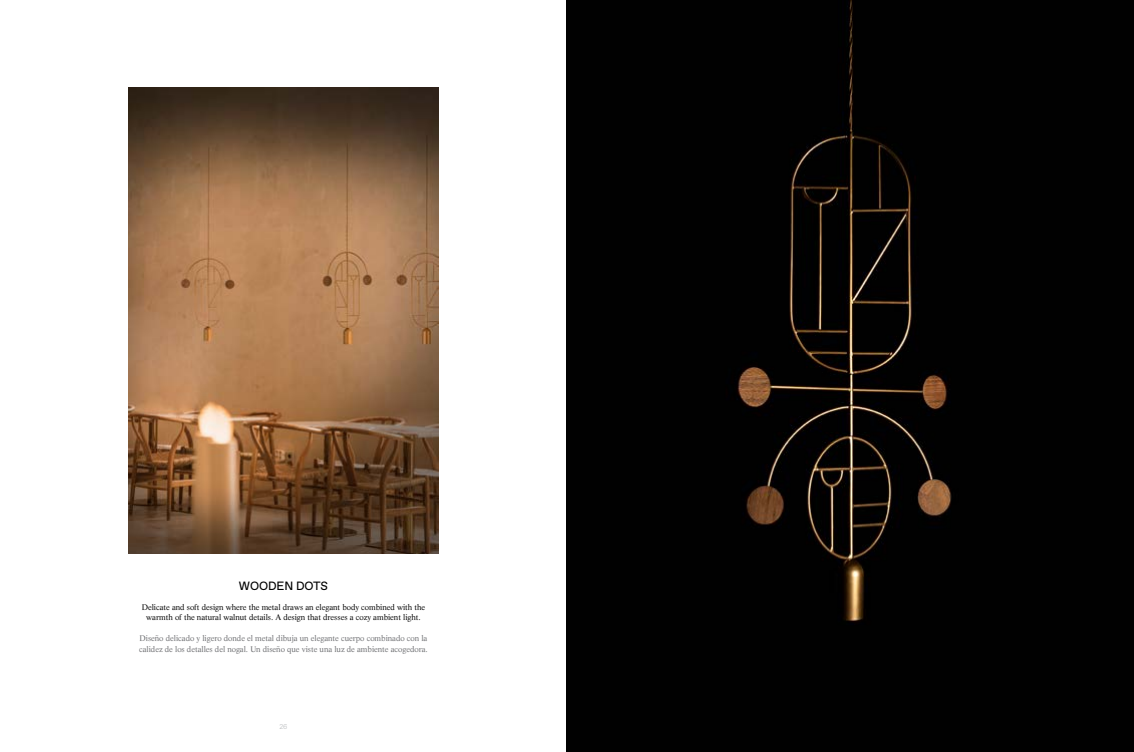
<style>
.page{position:relative;width:1134px;height:752px;background:#fff}
.page>*{position:absolute;margin:0;border:0;box-sizing:border-box;transform-origin:0 0}
.t1{font:12px "Favorit";letter-spacing:-.005em;color:#000}
.t2{font:8px/10.5px "Life LT Std";letter-spacing:-.005em;color:#6d6e71}
.t3{font:8px/10.5px "Life LT Std";letter-spacing:-.005em;color:#000;text-align:center}
.t4{font:300 7px "Favorit";color:#bcbec0}
</style>
<div class="page">
<img style="left:129px;top:88px;width:309px;height:465px">
<div style="left:567px;top:0;width:567px;height:751px;background:#010101"></div>
<h1 class="t1" style="left:239px;top:577px;width:91px">WOODEN DOTS</h1>
<p class="t3" style="left:142px;top:601px;width:285px">Delicate and soft design where the metal draws an elegant body combined with the warmth of the natural walnut details. A design that dresses a cozy ambient light.</p>
<p class="t2" style="left:139px;top:632px;width:290px">Diseño delicado y ligero donde el metal dibuja un elegante cuerpo combinado con la calidez de los detalles del nogal. Un diseño que viste una luz de ambiente acogedora.</p>
<p class="t4" style="left:279px;top:721px;width:10px">26</p>
</div>
